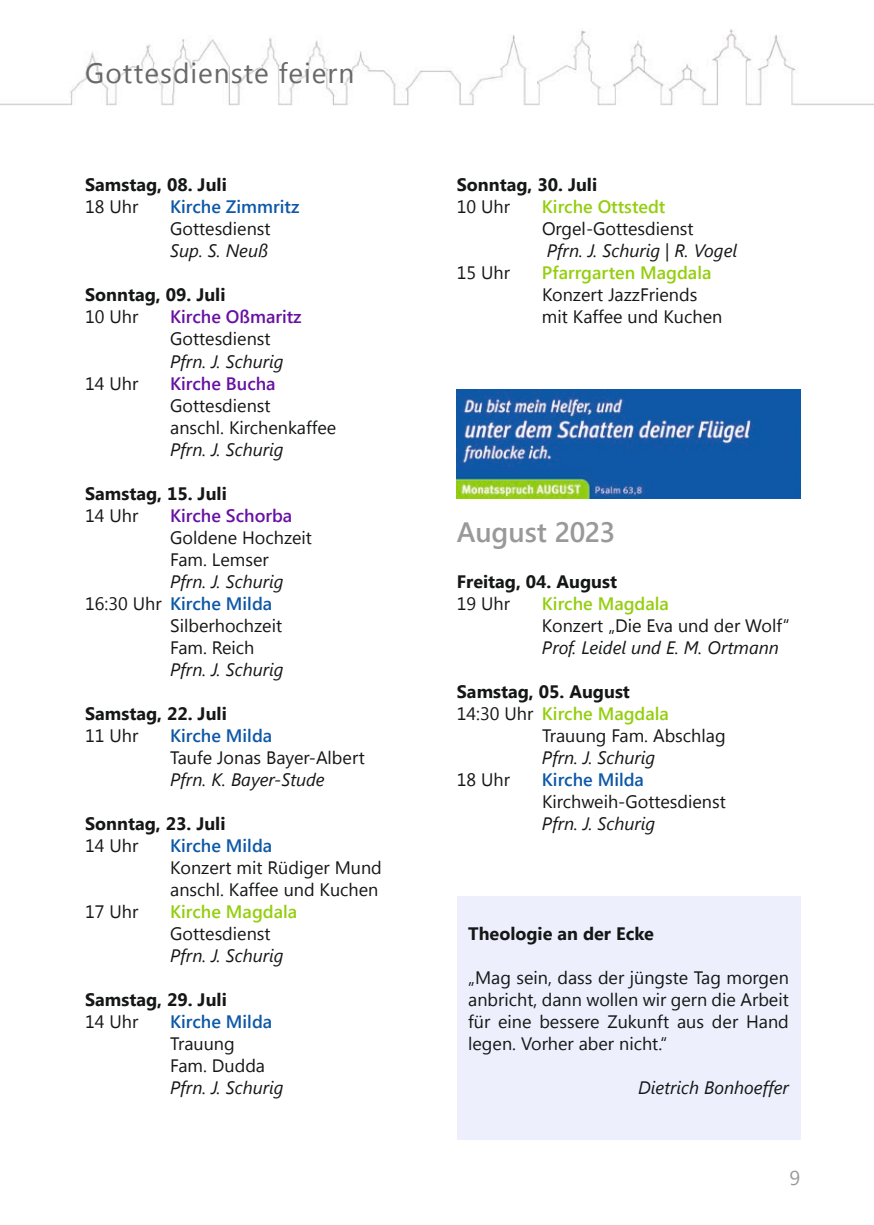
<style>
.page{position:relative;width:874px;height:1225px;background:#fff}
.page>*{position:absolute;margin:0;border:0;box-sizing:border-box;transform-origin:0 0}
.t1{font:28px "Segoe UI";letter-spacing:.035em;color:#686868}
.t2{font:600 28px "Segoe UI";letter-spacing:-.01em;color:#999}
.t3{font:20px "Segoe UI";color:#999}
.t4{font:18px/22px "Segoe UI";color:#151616}
.t5{font:italic 18px "Segoe UI";color:#151616}
.t6{font:700 18px "Segoe UI";color:#151616}
.t7{font:600 18px "Segoe UI";color:#94ce0e}
.t8{font:600 18px "Segoe UI";color:#0e58a7}
.t9{font:600 18px "Segoe UI";color:#6711a3}
.s1{font-weight:400;color:#151616}
</style>
<div class="page">
<img style="left:0;top:29px;width:873px;height:77px">
<img style="left:456px;top:389px;width:343px;height:109px">
<div style="left:456px;top:895px;width:343px;height:244px;background:#edeffc"></div>
<h1 class="t1" style="left:85px;top:54px;width:271px">Gottesdienste feiern</h1>
<p class="t6" style="left:85px;top:172px;width:143px">Samstag, 08. Juli</p>
<p class="t4" style="left:85px;top:195px;width:55px">18 Uhr</p>
<p class="t8" style="left:170px;top:190px;width:131px">Kirche Zimmritz</p>
<p class="t4" style="left:170px;top:217px;width:102px">Gottesdienst</p>
<p class="t5" style="left:170px;top:238px;width:99px">Sup. S. Neuß</p>
<p class="t6" style="left:85px;top:282px;width:142px">Sonntag, 09. Juli</p>
<p class="t4" style="left:85px;top:305px;width:55px">10 Uhr</p>
<p class="t9" style="left:170px;top:300px;width:133px">Kirche Oßmaritz</p>
<p class="t4" style="left:170px;top:327px;width:102px">Gottesdienst</p>
<p class="t5" style="left:170px;top:348px;width:115px">Pfrn. J. Schurig</p>
<p class="t4" style="left:85px;top:371px;width:55px">14 Uhr</p>
<p class="t9" style="left:170px;top:366px;width:107px">Kirche Bucha</p>
<p class="t4" style="left:170px;top:393px;width:167px">Gottesdienst<br>anschl. Kirchenkaffee</p>
<p class="t5" style="left:170px;top:436px;width:115px">Pfrn. J. Schurig</p>
<p class="t6" style="left:85px;top:480px;width:143px">Samstag, 15. Juli</p>
<p class="t4" style="left:85px;top:503px;width:55px">14 Uhr</p>
<p class="t9" style="left:170px;top:498px;width:123px">Kirche Schorba</p>
<p class="t4" style="left:170px;top:525px;width:143px">Goldene Hochzeit<br>Fam. Lemser</p>
<p class="t5" style="left:170px;top:568px;width:115px">Pfrn. J. Schurig</p>
<p class="t8" style="left:85px;top:586px;width:188px"><span class="s1">16:30 Uhr</span> Kirche Milda</p>
<p class="t4" style="left:170px;top:613px;width:113px">Silberhochzeit</p>
<p class="t4" style="left:170px;top:635px;width:86px">Fam. Reich</p>
<p class="t5" style="left:170px;top:656px;width:115px">Pfrn. J. Schurig</p>
<p class="t6" style="left:85px;top:700px;width:143px">Samstag, 22. Juli</p>
<p class="t4" style="left:85px;top:723px;width:55px">11 Uhr</p>
<p class="t8" style="left:170px;top:718px;width:103px">Kirche Milda</p>
<p class="t4" style="left:170px;top:745px;width:196px">Taufe Jonas Bayer-Albert</p>
<p class="t5" style="left:170px;top:766px;width:156px">Pfrn. K. Bayer-Stude</p>
<p class="t6" style="left:85px;top:810px;width:142px">Sonntag, 23. Juli</p>
<p class="t4" style="left:85px;top:833px;width:55px">14 Uhr</p>
<p class="t8" style="left:170px;top:828px;width:103px">Kirche Milda</p>
<p class="t4" style="left:170px;top:855px;width:213px">Konzert mit Rüdiger Mund anschl. Kaffee und Kuchen</p>
<p class="t4" style="left:85px;top:899px;width:55px">17 Uhr</p>
<p class="t7" style="left:170px;top:894px;width:128px">Kirche Magdala</p>
<p class="t4" style="left:170px;top:921px;width:102px">Gottesdienst</p>
<p class="t5" style="left:170px;top:942px;width:115px">Pfrn. J. Schurig</p>
<p class="t6" style="left:85px;top:986px;width:143px">Samstag, 29. Juli</p>
<p class="t4" style="left:85px;top:1009px;width:55px">14 Uhr</p>
<p class="t8" style="left:170px;top:1004px;width:103px">Kirche Milda</p>
<p class="t4" style="left:170px;top:1031px;width:96px">Trauung<br>Fam. Dudda</p>
<p class="t5" style="left:170px;top:1074px;width:115px">Pfrn. J. Schurig</p>
<p class="t6" style="left:456px;top:172px;width:142px">Sonntag, 30. Juli</p>
<p class="t4" style="left:456px;top:195px;width:55px">10 Uhr</p>
<p class="t7" style="left:541px;top:190px;width:125px">Kirche Ottstedt</p>
<p class="t4" style="left:541px;top:217px;width:153px">Orgel-Gottesdienst</p>
<p class="t5" style="left:546px;top:238px;width:192px">Pfrn. J. Schurig | R. Vogel</p>
<p class="t4" style="left:456px;top:261px;width:55px">15 Uhr</p>
<p class="t7" style="left:541px;top:256px;width:171px">Pfarrgarten Magdala</p>
<p class="t4" style="left:541px;top:283px;width:182px">Konzert JazzFriends mit Kaffee und Kuchen</p>
<h1 class="t2" style="left:456px;top:505px;width:160px">August 2023</h1>
<p class="t6" style="left:456px;top:568px;width:162px">Freitag, 04. August</p>
<p class="t4" style="left:456px;top:591px;width:55px">19 Uhr</p>
<p class="t7" style="left:541px;top:586px;width:128px">Kirche Magdala</p>
<p class="t4" style="left:541px;top:613px;width:249px">Konzert „Die Eva und der Wolf“</p>
<p class="t5" style="left:541px;top:634px;width:238px">Prof. Leidel und E. M. Ortmann</p>
<p class="t6" style="left:456px;top:678px;width:174px">Samstag, 05. August</p>
<p class="t7" style="left:456px;top:696px;width:213px"><span class="s1">14:30 Uhr</span> Kirche Magdala</p>
<p class="t4" style="left:541px;top:723px;width:185px">Trauung Fam. Abschlag</p>
<p class="t5" style="left:541px;top:744px;width:115px">Pfrn. J. Schurig</p>
<p class="t4" style="left:456px;top:767px;width:55px">18 Uhr</p>
<p class="t8" style="left:541px;top:762px;width:103px">Kirche Milda</p>
<p class="t4" style="left:541px;top:789px;width:185px">Kirchweih-Gottesdienst</p>
<p class="t5" style="left:541px;top:810px;width:115px">Pfrn. J. Schurig</p>
<p class="t6" style="left:468px;top:920px;width:187px">Theologie an der Ecke</p>
<p class="t4" style="left:468px;top:965px;width:322px;text-align:justify">„Mag sein, dass der jüngste Tag morgen anbricht, dann wollen wir gern die Arbeit für eine bessere Zukunft aus der Hand legen. Vorher aber nicht.“</p>
<p class="t5" style="left:637px;top:1074px;width:152px">Dietrich Bonhoeffer</p>
<p class="t3" style="left:789px;top:1164px;width:12px">9</p>
</div>
